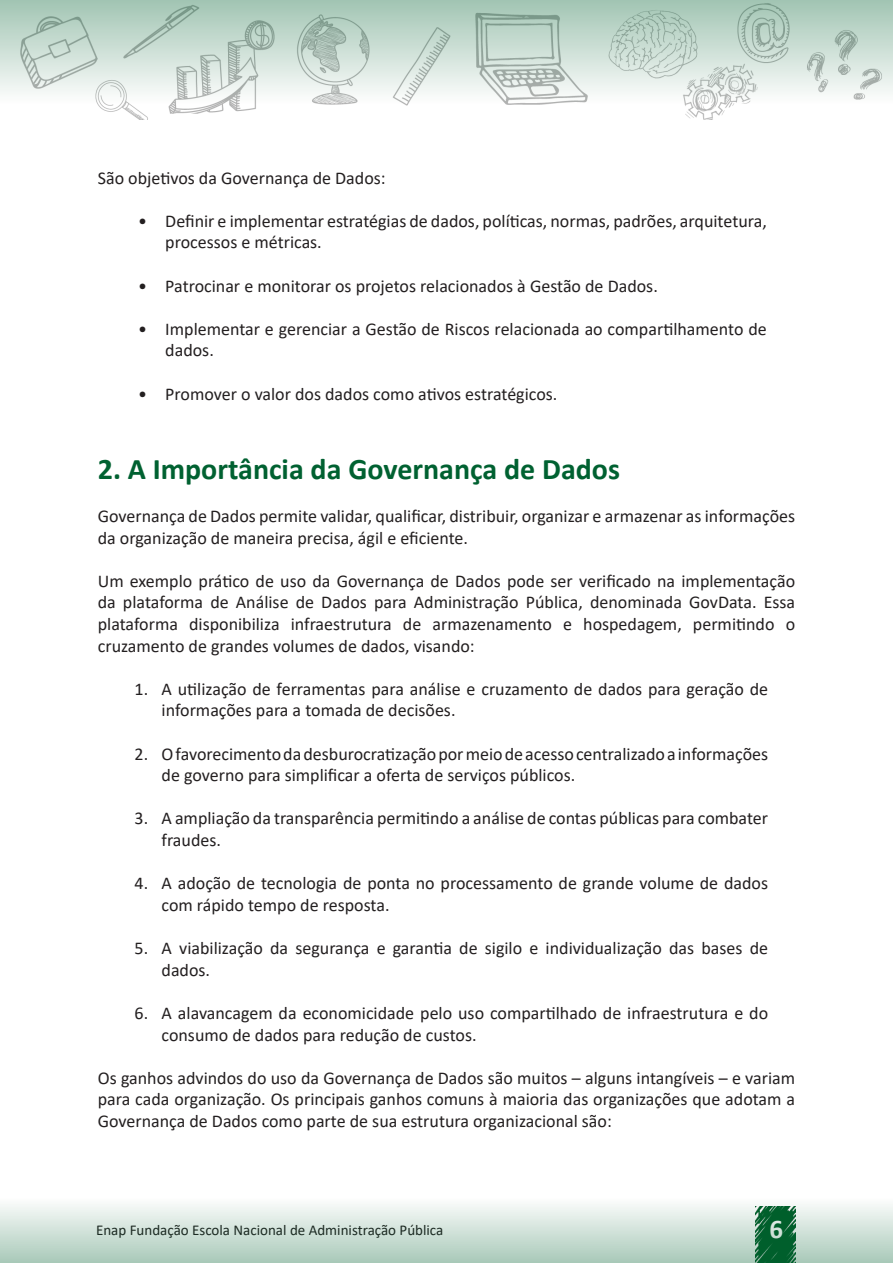
<style>
.page{position:relative;width:893px;height:1263px;background:#fff}
.page>*{position:absolute;margin:0;border:0;box-sizing:border-box;transform-origin:0 0}
.Titulo{font:700 30px "Calibri";color:#006131}
.t1{font:700 27px "Calibri";color:#fff}
.texto{font:18px/21.6px "Calibri";color:#231f20}
.Bullets_marcação{font:18px/21.6px "Calibri";color:#231f20}
.t2{font:15px "Calibri";color:#231f20}
</style>
<div class="page">
<svg style="left:0;top:0;width:893px;height:120px"></svg>
<svg style="left:0;top:1205px;width:893px;height:58px;background:#c5dad0"></svg>
<p class="texto" style="left:98px;top:166px;width:289px">São objetivos da Governança de Dados:</p>
<p class="texto" style="left:165px;top:210px;width:603px;text-indent:-27px">• Definir e implementar estratégias de dados, políticas, normas, padrões, arquitetura, processos e métricas.</p>
<p class="texto" style="left:138px;top:274px;width:521px">• Patrocinar e monitorar os projetos relacionados à Gestão de Dados.</p>
<p class="texto" style="left:165px;top:318px;width:603px;text-indent:-27px">• Implementar e gerenciar a Gestão de Riscos relacionada ao compartilhamento de dados.</p>
<p class="texto" style="left:138px;top:382px;width:421px">• Promover o valor dos dados como ativos estratégicos.</p>
<p class="Titulo" style="left:98px;top:448px;width:524px">2. A Importância da Governança de Dados</p>
<p class="texto" style="left:98px;top:505px;width:699px">Governança de Dados permite validar, qualificar, distribuir, organizar e armazenar as informações da organização de maneira precisa, ágil e eficiente.</p>
<p class="texto" style="left:98px;top:570px;width:699px;text-align:justify">Um exemplo prático de uso da Governança de Dados pode ser verificado na implementação da plataforma de Análise de Dados para Administração Pública, denominada GovData. Essa plataforma disponibiliza infraestrutura de armazenamento e hospedagem, permitindo o cruzamento de grandes volumes de dados, visando:</p>
<p class="Bullets_marcação" style="left:162px;top:678px;width:608px;text-indent:-27px">1. A utilização de ferramentas para análise e cruzamento de dados para geração de informações para a tomada de decisões.</p>
<p class="Bullets_marcação" style="left:162px;top:742px;width:608px;text-indent:-27px">2. O favorecimento da desburocratização por meio de acesso centralizado a informações de governo para simplificar a oferta de serviços públicos.</p>
<p class="Bullets_marcação" style="left:162px;top:807px;width:608px;text-indent:-27px">3. A ampliação da transparência permitindo a análise de contas públicas para combater fraudes.</p>
<p class="Bullets_marcação" style="left:162px;top:872px;width:608px;text-indent:-27px">4. A adoção de tecnologia de ponta no processamento de grande volume de dados com rápido tempo de resposta.</p>
<p class="Bullets_marcação" style="left:162px;top:937px;width:608px;text-indent:-27px">5. A viabilização da segurança e garantia de sigilo e individualização das bases de dados.</p>
<p class="Bullets_marcação" style="left:162px;top:1002px;width:608px;text-indent:-27px">6. A alavancagem da economicidade pelo uso compartilhado de infraestrutura e do consumo de dados para redução de custos.</p>
<p class="texto" style="left:98px;top:1066px;width:699px;text-align:justify">Os ganhos advindos do uso da Governança de Dados são muitos – alguns intangíveis – e variam para cada organização. Os principais ganhos comuns à maioria das organizações que adotam a Governança de Dados como parte de sua estrutura organizacional são:</p>
<p class="t2" style="left:96px;top:1220px;width:349px">Enap Fundação Escola Nacional de Administração Pública</p>
<h2 class="t1" style="left:769px;top:1210px;width:15px">6</h2>
</div>
